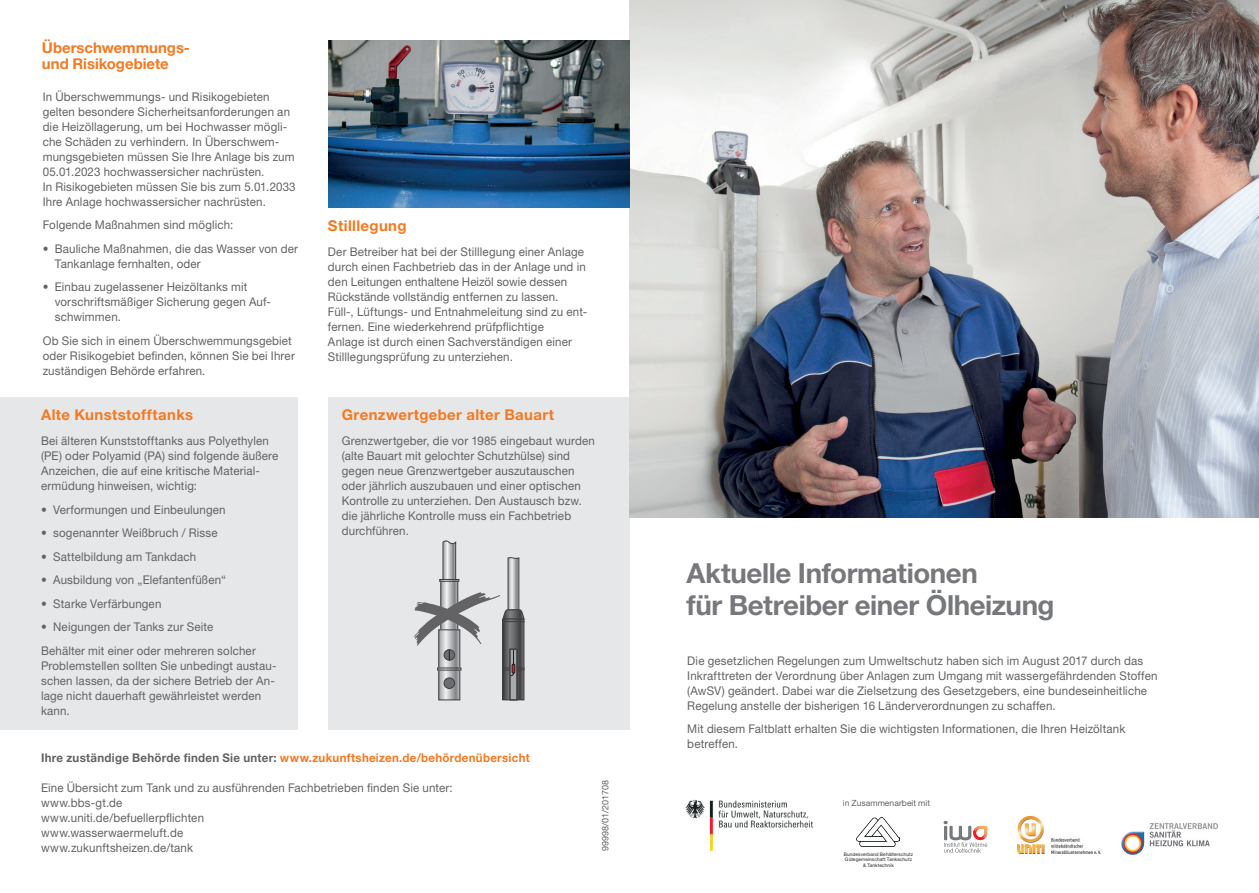
<style>
.page{position:relative;width:1259px;height:893px;background:#fff}
.page>*{position:absolute;margin:0;border:0;box-sizing:border-box;transform-origin:0 0}
.t1{font:700 27.75px/32px "Helvetica Neue LT Std";letter-spacing:-.015em;color:#76787b}
.t2{font:700 14.85px "Helvetica Neue LT Std";letter-spacing:.02em;color:#f47921}
.t3{font:700 14.85px/15.9px "Helvetica Neue LT Std";color:#f47921}
.t4{font:12px/15px "Helvetica Neue LT Std";letter-spacing:.015em;color:#636366;scale:.96 1}
.t5{font:700 12px "Helvetica Neue LT Std";letter-spacing:.025em;color:#f47921;scale:.96 1}
.t6{font:9px "Helvetica Neue LT Std";color:#636366}
.t7{font:8.55px "Helvetica Neue LT Std";letter-spacing:.005em;color:#636366}
.t8{font:4.8px/5.7px "Helvetica Neue LT Std";letter-spacing:.025em;color:#231f20;text-align:center}
.s1{color:#636366}
</style>
<div class="page">
<div style="left:0;top:397px;width:298px;height:332px;background:#e6e7e9"></div>
<div style="left:328px;top:397px;width:302px;height:332px;background:#e6e7e9"></div>
<img style="left:630px;top:0;width:629px;height:518px">
<svg style="left:943px;top:821px;width:44px;height:32px"></svg>
<img style="left:857px;top:818px;width:42px;height:29px">
<img style="left:1017px;top:816px;width:83px;height:37px">
<img style="left:1121px;top:823px;width:97px;height:32px">
<img style="left:685px;top:799px;width:129px;height:52px">
<svg style="left:505px;top:676px;width:17px;height:22px"></svg>
<div style="left:503px;top:621px;width:21px;height:79px;border:1px solid #3e3e3f"></div>
<div style="left:510px;top:649px;width:7px;height:51px;background:#a8a9ad"></div>
<div style="left:510px;top:649px;width:7px;height:51px;border:1px solid #3e3e3f"></div>
<svg style="left:441px;top:676px;width:17px;height:22px"></svg>
<div style="left:439px;top:630px;width:21px;height:70px;border:1px solid #3e3e3f"></div>
<div style="left:444px;top:678px;width:10px;height:10px;background:#6c6d70;border-radius:50%"></div>
<div style="left:444px;top:678px;width:11px;height:11px;border:1px solid #3e3e3f;border-radius:50%"></div>
<svg style="left:414px;top:540px;width:110px;height:136px"></svg>
<img style="left:329px;top:41px;width:301px;height:167px">
<p class="t3" style="left:42px;top:40px;width:150px">Überschwemmungs&shy;und Risikogebiete</p>
<p class="t4" style="left:43px;top:89px;width:265px">In Überschwemmungs- und Risikogebieten gelten besondere Sicherheitsanforderungen an die Heizöllagerung, um bei Hochwasser mögli&shy;che Schäden zu verhindern. In Überschwem&shy;mungsgebieten müssen Sie Ihre Anlage bis zum 05.01.2023 hochwassersicher nachrüsten.<br>In Risikogebieten müssen Sie bis zum 5.01.2033<br>Ihre Anlage hochwassersicher nachrüsten.</p>
<p class="t4" style="left:43px;top:217px;width:200px">Folgende Maßnahmen sind möglich:</p>
<p class="t4" style="left:55px;top:241px;width:255px;text-indent:-12px">• Bauliche Maßnahmen, die das Wasser von der<br>Tankanlage fernhalten, oder</p>
<p class="t4" style="left:55px;top:279px;width:227px;text-indent:-12px">• Einbau zugelassener Heizöltanks mit vorschriftsmäßiger Sicherung gegen Auf&shy;schwimmen.</p>
<p class="t4" style="left:43px;top:333px;width:264px">Ob Sie sich in einem Überschwemmungsgebiet oder Risikogebiet befinden, können Sie bei Ihrer zuständigen Behörde erfahren.</p>
<p class="t2" style="left:328px;top:216px;width:80px">Stilllegung</p>
<p class="t4" style="left:328px;top:244px;width:272px">Der Betreiber hat bei der Stilllegung einer Anlage durch einen Fachbetrieb das in der Anlage und in den Leitungen enthaltene Heizöl sowie dessen Rückstände vollständig entfernen zu lassen.<br>Füll-, Lüftungs- und Entnahmeleitung sind zu ent&shy;fernen. Eine wiederkehrend prüfpflichtige<br>Anlage ist durch einen Sachverständigen einer Stilllegungsprüfung zu unterziehen.</p>
<p class="t2" style="left:41px;top:406px;width:154px">Alte Kunststofftanks</p>
<p class="t2" style="left:342px;top:406px;width:214px">Grenzwertgeber alter Bauart</p>
<p class="t4" style="left:41px;top:433px;width:249px">Bei älteren Kunststofftanks aus Polyethylen (PE) oder Polyamid (PA) sind folgende äußere Anzeichen, die auf eine kritische Material&shy;ermüdung hinweisen, wichtig:</p>
<p class="t4" style="left:41px;top:502px;width:194px">• Verformungen und Einbeulungen</p>
<p class="t4" style="left:41px;top:525px;width:185px">• sogenannter Weißbruch / Risse</p>
<p class="t4" style="left:41px;top:549px;width:163px">• Sattelbildung am Tankdach</p>
<p class="t4" style="left:41px;top:572px;width:194px">• Ausbildung von „Elefantenfüßen“</p>
<p class="t4" style="left:41px;top:596px;width:127px">• Starke Verfärbungen</p>
<p class="t4" style="left:41px;top:615px;width:225px;line-height:23.5px">• Neigungen der Tanks zur Seite<br>Behälter mit einer oder mehreren solcher</p>
<p class="t4" style="left:41px;top:658px;width:247px">Problemstellen sollten Sie unbedingt austau&shy;schen lassen, da der sichere Betrieb der An&shy;lage nicht dauerhaft gewährleistet werden kann.</p>
<p class="t4" style="left:342px;top:433px;width:265px">Grenzwertgeber, die vor 1985 eingebaut wurden (alte Bauart mit gelochter Schutzhülse) sind gegen neue Grenzwertgeber auszutauschen oder jährlich auszubauen und einer optischen Kontrolle zu unterziehen. Den Austausch bzw. die jährliche Kontrolle muss ein Fachbetrieb durchführen.</p>
<p class="t5" style="left:41px;top:750px;width:510px"><span class="s1">Ihre zuständige Behörde finden Sie unter:</span> www.zukunftsheizen.de/behördenübersicht</p>
<p class="t4" style="left:41px;top:780px;width:430px">Eine Übersicht zum Tank und zu ausführenden Fachbetrieben finden Sie unter: www.bbs-gt.de<br>www.uniti.de/befuellerpflichten<br>www.wasserwaermeluft.de<br>www.zukunftsheizen.de/tank</p>
<p class="t6" style="left:600px;top:851px;width:73px;rotate:-90deg">99998/01/201708</p>
<h1 class="t1" style="left:686px;top:556px;width:369px">Aktuelle Informationen<br>für Betreiber einer Ölheizung</h1>
<p class="t4" style="left:687px;top:653px;width:491px">Die gesetzlichen Regelungen zum Umweltschutz haben sich im August 2017 durch das Inkrafttreten der Verordnung über Anlagen zum Umgang mit wassergefährdenden Stoffen (AwSV) geändert. Dabei war die Zielsetzung des Gesetzgebers, eine bundeseinheitliche Regelung anstelle der bisherigen 16 Länderverordnungen zu schaffen.</p>
<p class="t4" style="left:687px;top:721px;width:458px">Mit diesem Faltblatt erhalten Sie die wichtigsten Informationen, die Ihren Heizöltank betreffen.</p>
<p class="t7" style="left:843px;top:798px;width:89px">in Zusammenarbeit mit</p>
<p class="t8" style="left:843px;top:851px;width:71px">Bundesverband Behälterschutz<br>Gütegemeinschaft Tankschutz &amp; Tanktechnik</p>
</div>
